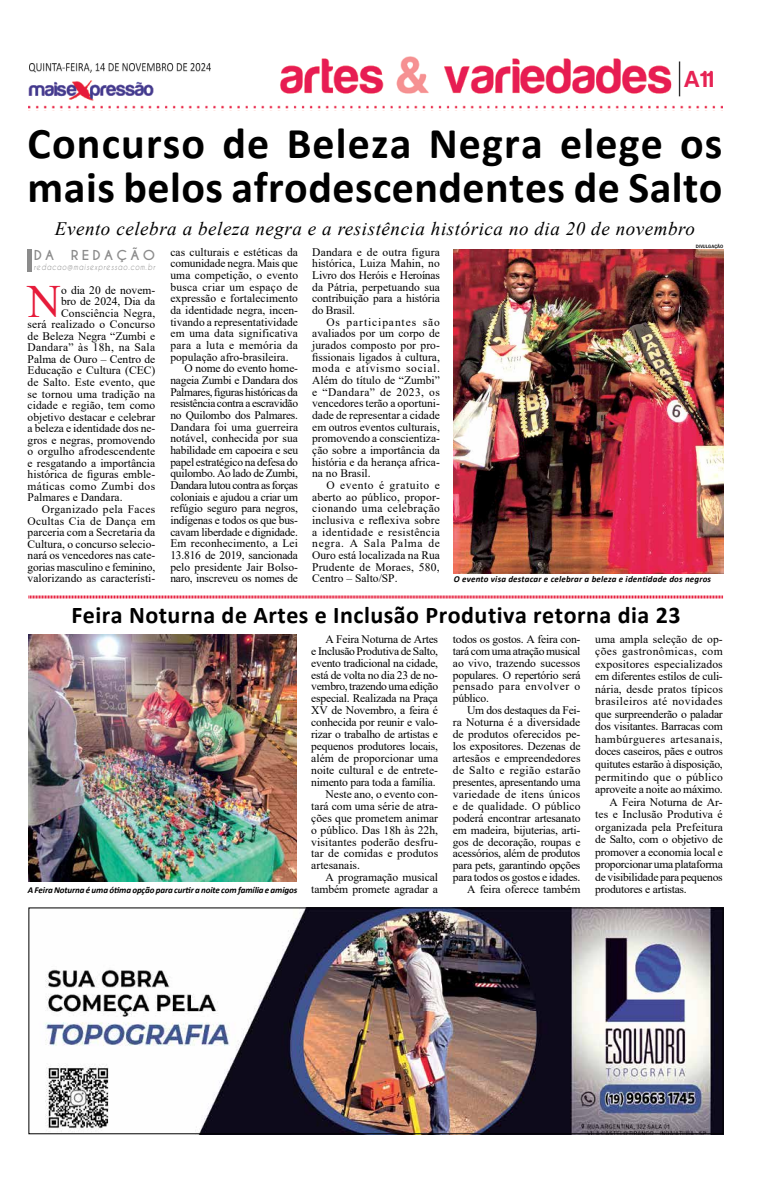
<style>
.page{position:relative;width:780px;height:1191px;background:#fff}
.page>*{position:absolute;margin:0;border:0;box-sizing:border-box;transform-origin:0 0}
.t1{font:46.2px "Times New Roman";color:#e61b3a}
.t2{font:700 44px/44px "Calibri";letter-spacing:.01em;color:#000}
.t3{font:700 24px "Calibri";letter-spacing:.02em;color:#000}
.t4{font:24px "Harabara";color:#e62354}
.t5{font:italic 19px "Times New Roman";letter-spacing:.03em;color:#000}
.t6{font:700 12.9px "Caviar Dreams";letter-spacing:.24em;color:#8b8b8b;scale:1.04 1}
.t7{font:11.5px/11.7px "Times New Roman";color:#000;text-align:justify}
.t8{font:11.5px/12.5px "Times New Roman";letter-spacing:-.02em;color:#000;text-align:right}
.t9{font:11.5px "Times New Roman";letter-spacing:-.03em;color:#000}
.t10{font:11.5px "Times New Roman";letter-spacing:.025em;color:#000}
.t11{font:11.5px "Times New Roman";letter-spacing:.02em;color:#000}
.t12{font:11.5px "Times New Roman";letter-spacing:-.025em;color:#000}
.t13{font:11.5px "Times New Roman";letter-spacing:.03em;color:#000}
.t14{font:italic 700 9px "Calibri";letter-spacing:-.01em;color:#000}
.t15{font:italic 700 9px "Calibri";letter-spacing:.02em;color:#000}
.t16{font:italic 8.3px "Caviar Dreams";letter-spacing:.11em;color:#8b8b8b;scale:.83 1}
.t17{font:500 4.9px "Franklin Gothic";color:#000}
</style>
<div class="page">
<img style="left:28px;top:57px;width:694px;height:54px">
<img style="left:29px;top:64px;width:181px;height:8px">
<img style="left:44px;top:909px;width:677px;height:223px">
<div style="left:28px;top:907px;width:695px;height:227px;border:1px solid #000"></div>
<div style="left:27px;top:249px;width:5px;height:23px;background:#8b8b8b"></div>
<img style="left:454px;top:249px;width:269px;height:324px">
<svg style="left:28px;top:595px;width:695px;height:4px;background:#f18c9b"></svg>
<img style="left:29px;top:635px;width:268px;height:246px">
<h3 class="t4" style="left:684px;top:67px;width:31px">A11</h3>
<h2 class="t2" style="left:28px;top:121px;width:696px">Concurso de Beleza Negra elege os mais belos afrodescendentes de Salto</h2>
<h3 class="t5" style="left:55px;top:215px;width:641px">Evento celebra a beleza negra e a resistência histórica no dia 20 de novembro</h3>
<p class="t17" style="left:695px;top:243px;width:29px">DIVULGAÇÃO</p>
<p class="t6" style="left:34px;top:247px;width:21px">DA</p>
<p class="t6" style="left:71px;top:247px;width:82px">REDAÇÃO</p>
<p class="t16" style="left:34px;top:262px;width:147px">redacao@maisexpressao.com.br</p>
<p class="t7" style="left:312px;top:245px;width:129px">Dandara e de outra figura histórica, Luiza Mahin, no Livro dos Heróis e Heroínas da Pátria, perpetuando sua contribuição para a história do Brasil.</p>
<p class="t7" style="left:312px;top:315px;width:129px;text-indent:14px">Os participantes são avaliados por um corpo de jurados composto por pro&shy;fissionais ligados à cultura, moda e ativismo social.<br>Além do título de “Zumbi” e “Dandara” de 2023, os vencedores terão a oportuni&shy;dade de representar a cidade em outros eventos culturais, promovendo a conscientiza&shy;ção sobre a importância da história e da herança africa&shy;na no Brasil.</p>
<p class="t7" style="left:312px;top:479px;width:129px;text-indent:14px">O evento é gratuito e aberto ao público, propor&shy;cionando uma celebração inclusiva e reflexiva sobre a identidade e resistência negra. A Sala Palma de Ouro está localizada na Rua Prudente de Moraes, 580, Centro – Salto/SP.</p>
<h3 class="t3" style="left:71px;top:598px;width:610px">Feira Noturna de Artes e Inclusão Produtiva retorna dia 23</h3>
<p class="t8" style="left:325px;top:632px;width:114px">A Feira Noturna de Artes</p>
<p class="t9" style="left:311px;top:642px;width:128px">e Inclusão Produtiva de Salto,</p>
<p class="t8" style="left:311px;top:656px;width:128px">evento tradicional na cidade,</p>
<p class="t8" style="left:311px;top:668px;width:128px">está de volta no dia 23 de no-</p>
<p class="t9" style="left:311px;top:678px;width:128px">vembro, trazendo uma edição</p>
<p class="t8" style="left:311px;top:692px;width:128px">especial. Realizada na Praça</p>
<p class="t8" style="left:311px;top:704px;width:128px">XV de Novembro, a feira é</p>
<p class="t8" style="left:311px;top:716px;width:128px">conhecida por reunir e valo-</p>
<p class="t8" style="left:311px;top:727px;width:128px">rizar o trabalho de artistas e</p>
<p class="t8" style="left:311px;top:739px;width:128px">pequenos produtores locais,</p>
<p class="t7" style="left:311px;top:752px;width:128px">além de proporcionar uma</p>
<p class="t7" style="left:311px;top:764px;width:128px">noite cultural e de entrete-</p>
<p class="t8" style="left:311px;top:775px;width:126px">nimento para toda a família.</p>
<p class="t7" style="left:325px;top:787px;width:114px">Neste ano, o evento con-</p>
<p class="t7" style="left:311px;top:799px;width:128px">tará com uma série de atra-</p>
<p class="t7" style="left:311px;top:811px;width:128px">ções que prometem animar</p>
<p class="t7" style="left:311px;top:823px;width:128px">o público. Das 18h às 22h,</p>
<p class="t7" style="left:311px;top:835px;width:128px">visitantes poderão desfru-</p>
<p class="t7" style="left:311px;top:847px;width:128px">tar de comidas e produtos</p>
<p class="t7" style="left:311px;top:859px;width:50px">artesanais.</p>
<p class="t7" style="left:325px;top:871px;width:114px">A programação musical</p>
<p class="t7" style="left:311px;top:883px;width:128px">também promete agradar a</p>
<p class="t7" style="left:170px;top:245px;width:129px">cas culturais e estéticas da</p>
<p class="t7" style="left:170px;top:257px;width:129px">comunidade negra. Mais que</p>
<p class="t7" style="left:170px;top:269px;width:129px">uma competição, o evento</p>
<p class="t10" style="left:170px;top:279px;width:129px">busca criar um espaço de</p>
<p class="t7" style="left:170px;top:292px;width:129px">expressão e fortalecimento</p>
<p class="t7" style="left:170px;top:304px;width:129px">da identidade negra, incen-</p>
<p class="t7" style="left:170px;top:315px;width:129px">tivando a representatividade</p>
<p class="t7" style="left:170px;top:327px;width:129px">em uma data significativa</p>
<p class="t10" style="left:170px;top:337px;width:129px">para a luta e memória da</p>
<p class="t7" style="left:170px;top:350px;width:120px">população afro-brasileira.</p>
<p class="t8" style="left:184px;top:362px;width:115px">O nome do evento home-</p>
<p class="t8" style="left:170px;top:373px;width:129px">nageia Zumbi e Dandara dos</p>
<p class="t9" style="left:170px;top:383px;width:129px">Palmares, figuras históricas da</p>
<p class="t9" style="left:170px;top:395px;width:129px">resistência contra a escravidão</p>
<p class="t7" style="left:170px;top:409px;width:129px">no Quilombo dos Palmares.</p>
<p class="t7" style="left:170px;top:420px;width:129px">Dandara foi uma guerreira</p>
<p class="t7" style="left:170px;top:432px;width:129px">notável, conhecida por sua</p>
<p class="t8" style="left:170px;top:443px;width:129px">habilidade em capoeira e seu</p>
<p class="t12" style="left:170px;top:453px;width:129px">papel estratégico na defesa do</p>
<p class="t8" style="left:170px;top:467px;width:129px">quilombo. Ao lado de Zumbi,</p>
<p class="t9" style="left:170px;top:477px;width:129px">Dandara lutou contra as forças</p>
<p class="t8" style="left:170px;top:490px;width:129px">coloniais e ajudou a criar um</p>
<p class="t7" style="left:170px;top:502px;width:129px">refúgio seguro para negros,</p>
<p class="t8" style="left:170px;top:513px;width:129px">indígenas e todos os que bus-</p>
<p class="t8" style="left:170px;top:525px;width:129px">cavam liberdade e dignidade.</p>
<p class="t7" style="left:170px;top:537px;width:129px">Em reconhecimento, a Lei</p>
<p class="t7" style="left:170px;top:549px;width:129px">13.816 de 2019, sancionada</p>
<p class="t7" style="left:170px;top:560px;width:129px">pelo presidente Jair Bolso-</p>
<p class="t8" style="left:170px;top:572px;width:129px">naro, inscreveu os nomes de</p>
<h1 class="t1" style="left:28px;top:269px;width:35px">N</h1>
<p class="t7" style="left:61px;top:283px;width:96px">o dia 20 de novem-</p>
<p class="t7" style="left:61px;top:295px;width:96px">bro de 2024, Dia da</p>
<p class="t7" style="left:61px;top:306px;width:96px">Consciência Negra,</p>
<p class="t7" style="left:28px;top:318px;width:129px">será realizado o Concurso</p>
<p class="t7" style="left:28px;top:330px;width:129px">de Beleza Negra “Zumbi e</p>
<p class="t11" style="left:28px;top:339px;width:129px">Dandara” às 18h, na Sala</p>
<p class="t7" style="left:28px;top:353px;width:129px">Palma de Ouro – Centro de</p>
<p class="t7" style="left:28px;top:364px;width:129px">Educação e Cultura (CEC)</p>
<p class="t7" style="left:28px;top:376px;width:129px">de Salto. Este evento, que</p>
<p class="t7" style="left:28px;top:387px;width:129px">se tornou uma tradição na</p>
<p class="t7" style="left:28px;top:399px;width:129px">cidade e região, tem como</p>
<p class="t7" style="left:28px;top:410px;width:129px">objetivo destacar e celebrar</p>
<p class="t7" style="left:28px;top:422px;width:129px">a beleza e identidade dos ne-</p>
<p class="t7" style="left:28px;top:434px;width:129px">gros e negras, promovendo</p>
<p class="t7" style="left:28px;top:445px;width:129px">o orgulho afrodescendente</p>
<p class="t7" style="left:28px;top:457px;width:129px">e resgatando a importância</p>
<p class="t7" style="left:28px;top:468px;width:129px">histórica de figuras emble-</p>
<p class="t13" style="left:28px;top:478px;width:129px">máticas como Zumbi dos</p>
<p class="t7" style="left:28px;top:491px;width:96px">Palmares e Dandara.</p>
<p class="t10" style="left:42px;top:501px;width:115px">Organizado pela Faces</p>
<p class="t11" style="left:28px;top:512px;width:129px">Ocultas Cia de Dança em</p>
<p class="t7" style="left:28px;top:526px;width:129px">parceria com a Secretaria da</p>
<p class="t7" style="left:28px;top:537px;width:129px">Cultura, o concurso selecio-</p>
<p class="t7" style="left:28px;top:549px;width:129px">nará os vencedores nas cate-</p>
<p class="t7" style="left:28px;top:561px;width:129px">gorias masculino e feminino,</p>
<p class="t7" style="left:28px;top:572px;width:129px">valorizando as característi-</p>
<p class="t15" style="left:454px;top:573px;width:258px">O evento visa destacar e celebrar a beleza e identidade dos negros</p>
<p class="t7" style="left:453px;top:632px;width:129px">todos os gostos. A feira con&shy;tará com uma atração musical ao vivo, trazendo sucessos populares. O repertório será pensado para envolver o público.</p>
<p class="t7" style="left:453px;top:704px;width:129px;text-align:right">Um dos destaques da Fei-<br>ra Noturna é a diversidade de produtos oferecidos pe&shy;los expositores. Dezenas de artesãos e empreendedores de Salto e região estarão presentes, apresentando uma variedade de itens únicos e de qualidade. O público poderá encontrar artesanato em madeira, bijuterias, arti&shy;gos de decoração, roupas e acessórios, além de produtos para pets, garantindo opções para todos os gostos e idades.<br>A feira oferece também</p>
<p class="t8" style="left:595px;top:632px;width:129px">uma ampla seleção de op&shy;ções gastronômicas, com expositores especializados em diferentes estilos de culi&shy;nária, desde pratos típicos brasileiros até novidades que surpreenderão o paladar dos visitantes. Barracas com hambúrgueres artesanais, doces caseiros, pães e outros quitutes estarão à disposição, permitindo que o público aproveite a noite ao máximo.<br>A Feira Noturna de Ar&shy;tes e Inclusão Produtiva é organizada pela Prefeitura de Salto, com o objetivo de promover a economia local e proporcionar uma plataforma de visibilidade para pequenos</p>
<p class="t14" style="left:28px;top:884px;width:271px">A Feira Noturna é uma ótima opção para curtir a noite com família e amigos</p>
<p class="t8" style="left:595px;top:882px;width:93px">produtores e artistas.</p>
</div>
